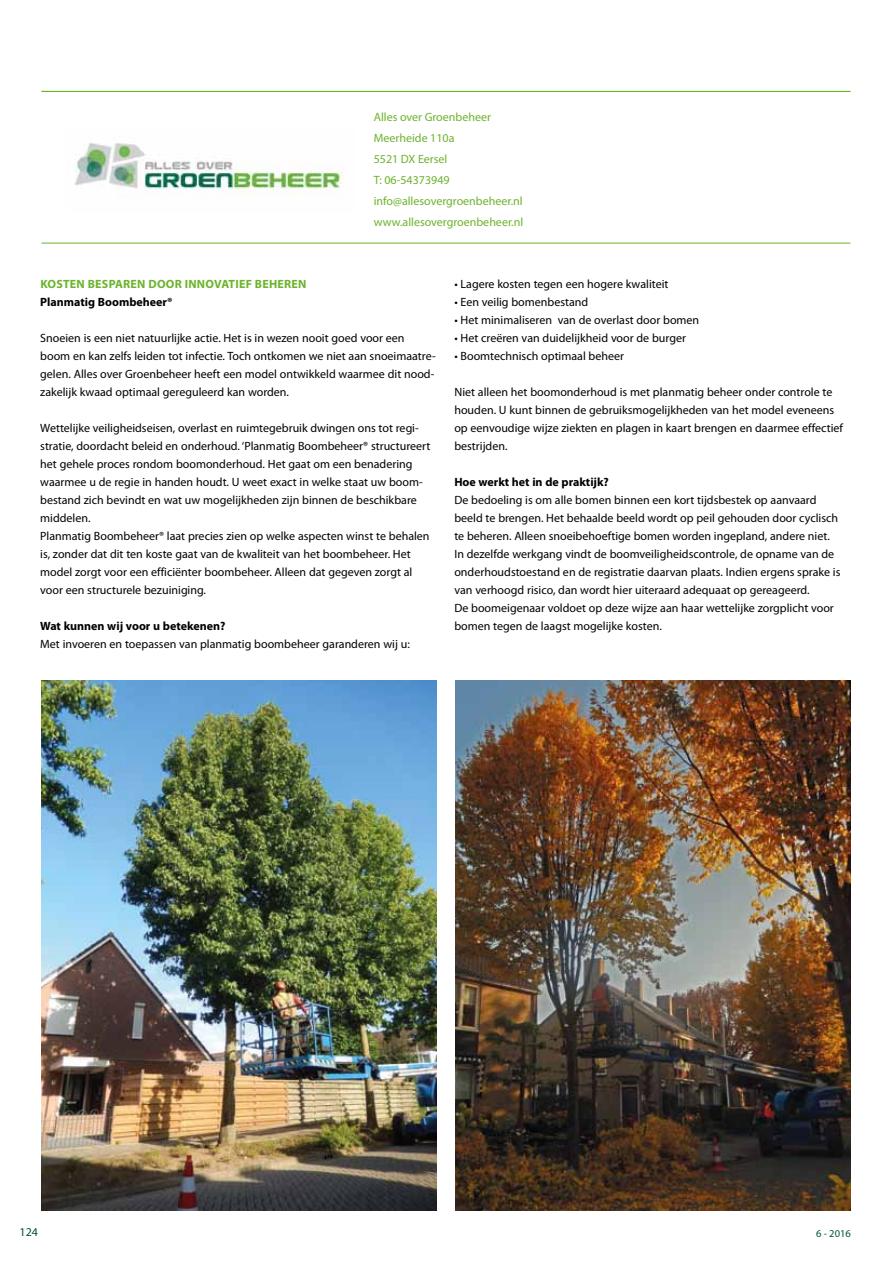
<style>
.page{position:relative;width:893px;height:1263px;background:#fff}
.page>*{position:absolute;margin:0;border:0;box-sizing:border-box;transform-origin:0 0}
.t1{font:12px/18px "Myriad Pro";color:#000}
.t2{font:12px/21px "Myriad Pro";color:#6db32d}
.t3{font:700 12px "Myriad Pro";color:#000}
.t4{font:700 12px "Myriad Pro";letter-spacing:.02em;color:#6db32d}
.t5{font:12px "Myriad Pro";color:#00533d}
.t6{font:10.5px "Myriad Pro";color:#00533d}
</style>
<div class="page">
<img style="left:74px;top:142px;width:269px;height:55px">
<hr style="left:41px;top:91px;width:809px;height:1px;background:#6db32d">
<hr style="left:41px;top:243px;width:809px;height:1px;background:#6db32d">
<img style="left:42px;top:680px;width:394px;height:530px">
<img style="left:456px;top:680px;width:394px;height:530px">
<p class="t2" style="left:374px;top:106px;width:151px">Alles over Groenbeheer<br>Meerheide 110a<br>5521 DX Eersel<br>T: 06-54373949 info@allesovergroenbeheer.nl www.allesovergroenbeheer.nl</p>
<p class="t4" style="left:40px;top:276px;width:268px">Kosten besparen door innovatief beheren</p>
<p class="t3" style="left:40px;top:294px;width:134px">Planmatig Boombeheer®</p>
<p class="t1" style="left:40px;top:329px;width:397px">Snoeien is een niet natuurlijke actie. Het is in wezen nooit goed voor een boom en kan zelfs leiden tot infectie. Toch ontkomen we niet aan snoeimaatre&shy;gelen. Alles over Groenbeheer heeft een model ontwikkeld waarmee dit nood&shy;zakelijk kwaad optimaal gereguleerd kan worden.</p>
<p class="t1" style="left:40px;top:419px;width:392px">Wettelijke veiligheidseisen, overlast en ruimtegebruik dwingen ons tot regi&shy;stratie, doordacht beleid en onderhoud. ‘Planmatig Boombeheer® structureert het gehele proces rondom boomonderhoud. Het gaat om een benadering waarmee u de regie in handen houdt. U weet exact in welke staat uw boom&shy;bestand zich bevindt en wat uw mogelijkheden zijn binnen de beschikbare middelen.<br>Planmatig Boombeheer® laat precies zien op welke aspecten winst te behalen is, zonder dat dit ten koste gaat van de kwaliteit van het boombeheer. Het model zorgt voor een efficiënter boombeheer. Alleen dat gegeven zorgt al voor een structurele bezuiniging.</p>
<p class="t3" style="left:40px;top:618px;width:187px">Wat kunnen wij voor u betekenen?</p>
<p class="t1" style="left:40px;top:635px;width:371px">Met invoeren en toepassen van planmatig boombeheer garanderen wij u:</p>
<p class="t1" style="left:454px;top:275px;width:216px">• Lagere kosten tegen een hogere kwaliteit</p>
<p class="t1" style="left:454px;top:293px;width:135px">• Een veilig bomenbestand</p>
<p class="t1" style="left:454px;top:311px;width:246px">• Het minimaliseren van de overlast door bomen</p>
<p class="t1" style="left:454px;top:329px;width:233px">• Het creëren van duidelijkheid voor de burger</p>
<p class="t1" style="left:454px;top:347px;width:171px">• Boomtechnisch optimaal beheer</p>
<p class="t1" style="left:454px;top:383px;width:390px">Niet alleen het boomonderhoud is met planmatig beheer onder controle te houden. U kunt binnen de gebruiksmogelijkheden van het model eveneens op eenvoudige wijze ziekten en plagen in kaart brengen en daarmee effectief bestrijden.</p>
<p class="t3" style="left:454px;top:474px;width:156px">Hoe werkt het in de praktijk?</p>
<p class="t1" style="left:454px;top:491px;width:388px">De bedoeling is om alle bomen binnen een kort tijdsbestek op aanvaard beeld te brengen. Het behaalde beeld wordt op peil gehouden door cyclisch te beheren. Alleen snoeibehoeftige bomen worden ingepland, andere niet.<br>In dezelfde werkgang vindt de boomveiligheidscontrole, de opname van de onderhoudstoestand en de registratie daarvan plaats. Indien ergens sprake is van verhoogd risico, dan wordt hier uiteraard adequaat op gereageerd.<br>De boomeigenaar voldoet op deze wijze aan haar wettelijke zorgplicht voor bomen tegen de laagst mogelijke kosten.</p>
<p class="t5" style="left:20px;top:1224px;width:20px">124</p>
<p class="t6" style="left:816px;top:1227px;width:36px">6 - 2016</p>
</div>
